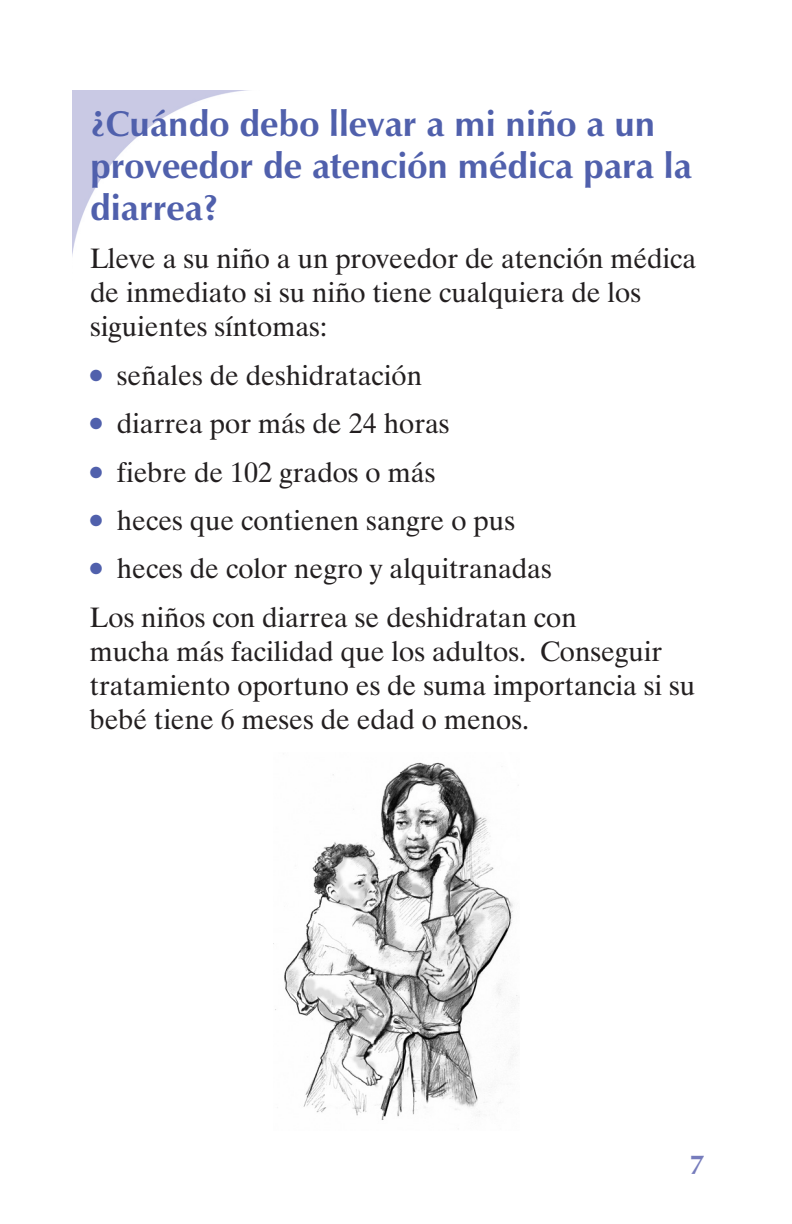
<style>
.page{position:relative;width:792px;height:1224px;background:#fff}
.page>*{position:absolute;margin:0;border:0;box-sizing:border-box;transform-origin:0 0}
.t1{font:700 36px/42px "Zapf Humanist 601 BT";color:#5060ac}
.t2{font:28px/34px "Dutch 801 BT";color:#231f20}
.t3{font:700 28px "Zapf Humanist 601 BT";color:#767cbc}
.s1{color:#5060ac}
</style>
<div class="page">
<img style="left:72px;top:90px;width:177px;height:166px">
<img style="left:275px;top:762px;width:244px;height:358px">
<h2 class="t1" style="left:90px;top:103px;width:603px">¿Cuándo debo llevar a mi niño a un proveedor de atención médica para la diarrea?</h2>
<p class="t2" style="left:90px;top:241px;width:608px">Lleve a su niño a un proveedor de atención médica de inmediato si su niño tiene cualquiera de los siguientes síntomas:</p>
<p class="t2" style="left:90px;top:358px;width:334px"><span class="s1">●</span> señales de deshidratación</p>
<p class="t2" style="left:90px;top:406px;width:361px"><span class="s1">●</span> diarrea por más de 24 horas</p>
<p class="t2" style="left:90px;top:455px;width:347px"><span class="s1">●</span> fiebre de 102 grados o más</p>
<p class="t2" style="left:90px;top:503px;width:427px"><span class="s1">●</span> heces que contienen sangre o pus</p>
<p class="t2" style="left:90px;top:551px;width:463px"><span class="s1">●</span> heces de color negro y alquitranadas</p>
<p class="t2" style="left:90px;top:600px;width:607px">Los niños con diarrea se deshidratan con<br>mucha más facilidad que los adultos. Conseguir tratamiento oportuno es de suma importancia si su bebé tiene 6 meses de edad o menos.</p>
<p class="t3" style="left:689px;top:1147px;width:17px">7</p>
</div>
